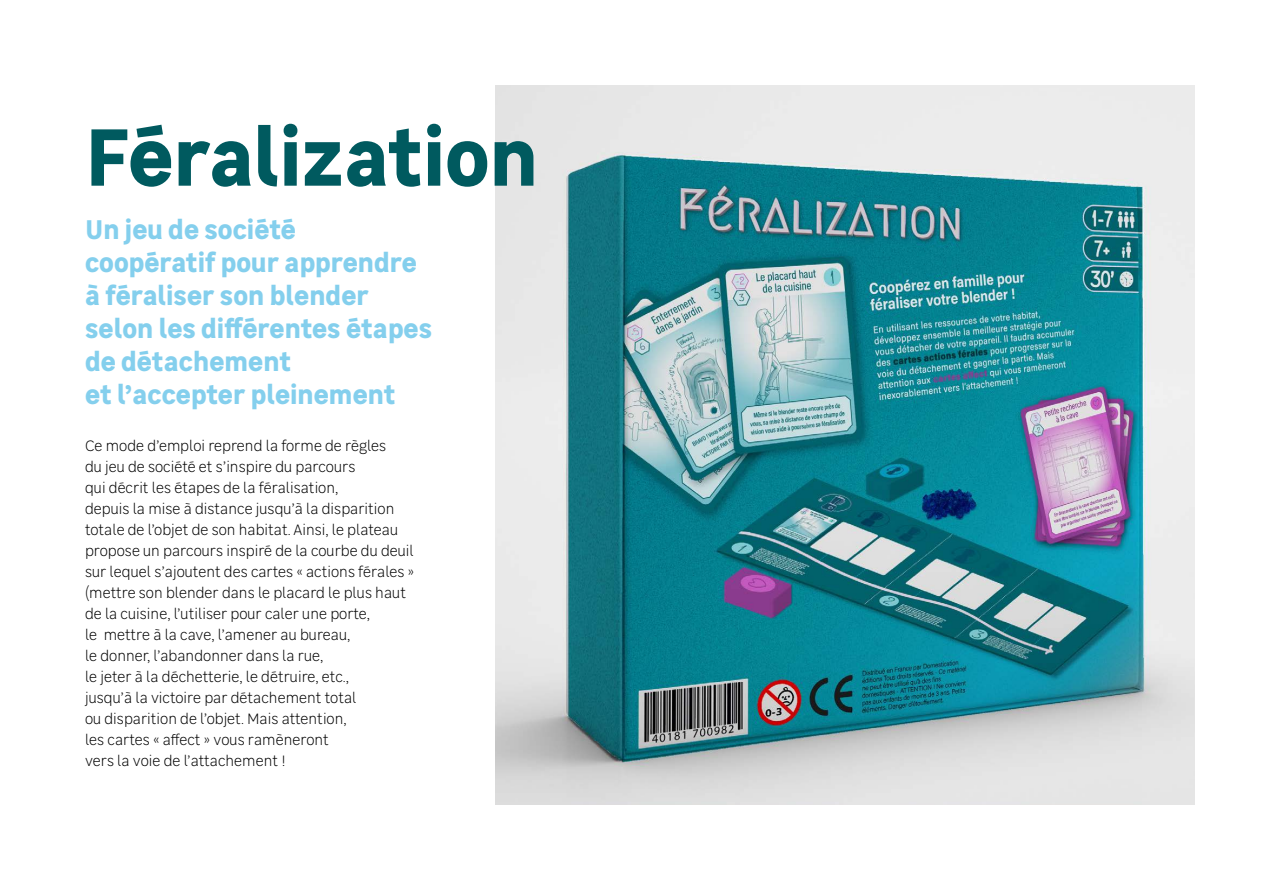
<style>
.page{position:relative;width:1263px;height:893px;background:#fff}
.page>*{position:absolute;margin:0;border:0;box-sizing:border-box;transform-origin:0 0}
.t1{font:700 81px "Leroy Merlin Sans";color:#005a5f}
.t2{font:700 27px/33px "Leroy Merlin Sans";color:#84cfed}
.t3{font:300 15px/21px "Leroy Merlin Sans";color:#000}
</style>
<div class="page">
<img style="left:495px;top:85px;width:700px;height:719px">
<h1 class="t1" style="left:85px;top:94px;width:455px">Féralization</h1>
<h2 class="t2" style="left:85px;top:211px;width:349px">Un jeu de société coopératif pour apprendre à féraliser son blender selon les différentes étapes de détachement<br>et l’accepter pleinement</h2>
<p class="t3" style="left:85px;top:434px;width:331px">Ce mode d’emploi reprend la forme de règles<br>du jeu de société et s’inspire du parcours<br>qui décrit les étapes de la féralisation,<br>depuis la mise à distance jusqu’à la disparition totale de l’objet de son habitat. Ainsi, le plateau propose un parcours inspiré de la courbe du deuil sur lequel s’ajoutent des cartes « actions férales » (mettre son blender dans le placard le plus haut de la cuisine, l’utiliser pour caler une porte,<br>le mettre à la cave, l’amener au bureau,<br>le donner, l’abandonner dans la rue,<br>le jeter à la déchetterie, le détruire, etc.,<br>jusqu’à la victoire par détachement total<br>ou disparition de l’objet. Mais attention,<br>les cartes « affect » vous ramèneront<br>vers la voie de l’attachement !</p>
</div>
